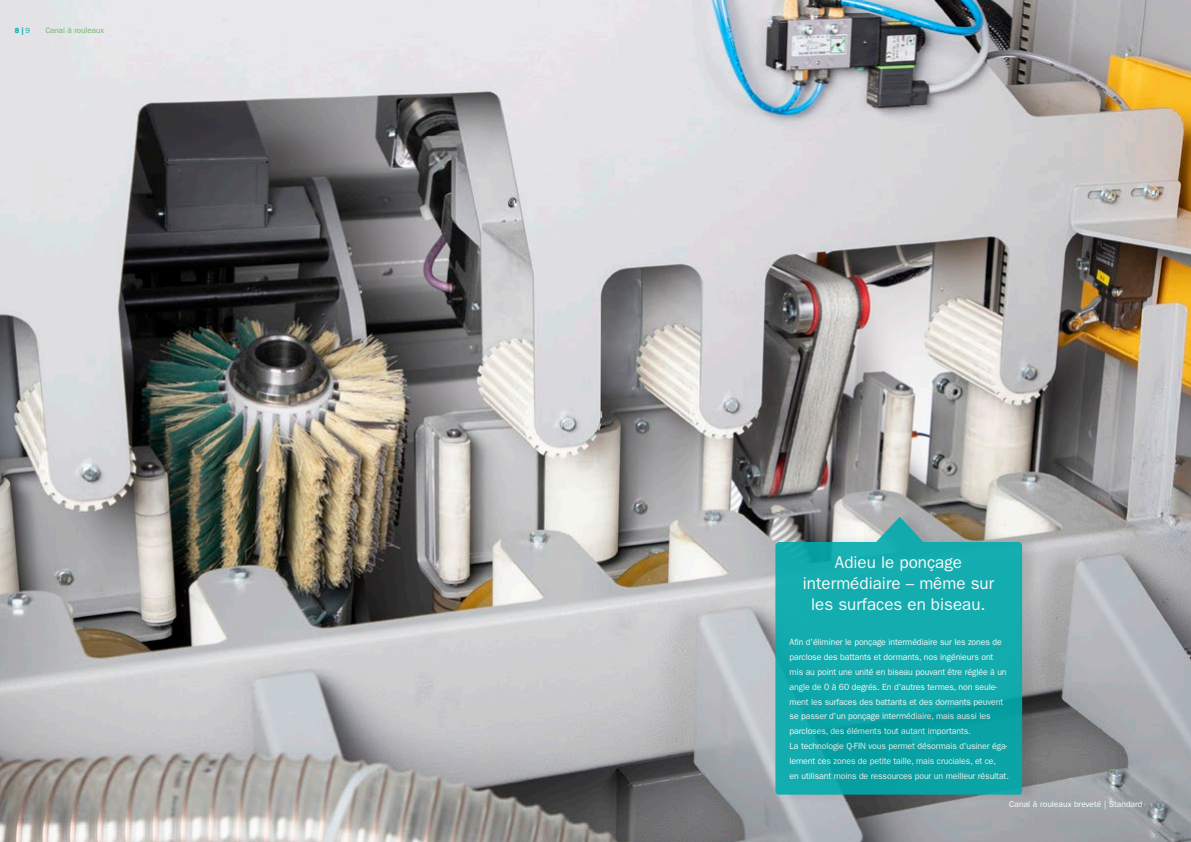
<style>
.page{position:relative;width:1191px;height:842px;background:#fff}
.page>*{position:absolute;margin:0;border:0;box-sizing:border-box;transform-origin:0 0}
.t1{font:17px/21px "ITC Franklin Gothic Std";color:#fff;text-align:center}
.t2{font:9px/14.8px "ITC Franklin Gothic Std";letter-spacing:-.01em;color:#fff}
.t3{font:8.5px "ITC Franklin Gothic Std";color:#fff}
.t4{font:8px "ITC Franklin Gothic Std";color:#70b764}
.t5{font:600 7.5px "ITC Franklin Gothic Std";color:#00aaad}
.s1{font-weight:400}
</style>
<div class="page">
<img style="left:0;top:0;width:1191px;height:842px">
<div style="left:774px;top:508px;width:266px;height:296px;background:#231f20;opacity:.15"></div>
<svg style="left:775px;top:517px;width:247px;height:278px;background:#1da8aa"></svg>
<p class="t5" style="left:15px;top:26px;width:17px">8 | <span class="s1">9</span></p>
<p class="t4" style="left:45px;top:26px;width:60px">Canal à rouleaux</p>
<h1 class="t1" style="left:802px;top:552px;width:193px">Adieu le ponçage intermédiaire – même sur les surfaces en biseau.</h1>
<p class="t2" style="left:789px;top:635px;width:221px">Afin d'éliminer le ponçage intermédiaire sur les zones de parclose des battants et dormants, nos ingénieurs ont mis au point une unité en biseau pouvant être réglée à un angle de 0 à 60 degrés. En d'autres termes, non seule&shy;ment les surfaces des battants et des dormants peuvent se passer d'un ponçage intermédiaire, mais aussi les parcloses, des éléments tout autant importants.<br>La technologie Q-FIN vous permet désormais d'usiner éga&shy;lement ces zones de petite taille, mais cruciales, et ce,<br>en utilisant moins de ressources pour un meilleur résultat.</p>
<p class="t3" style="left:1009px;top:800px;width:135px">Canal à rouleaux breveté | Standard</p>
</div>
